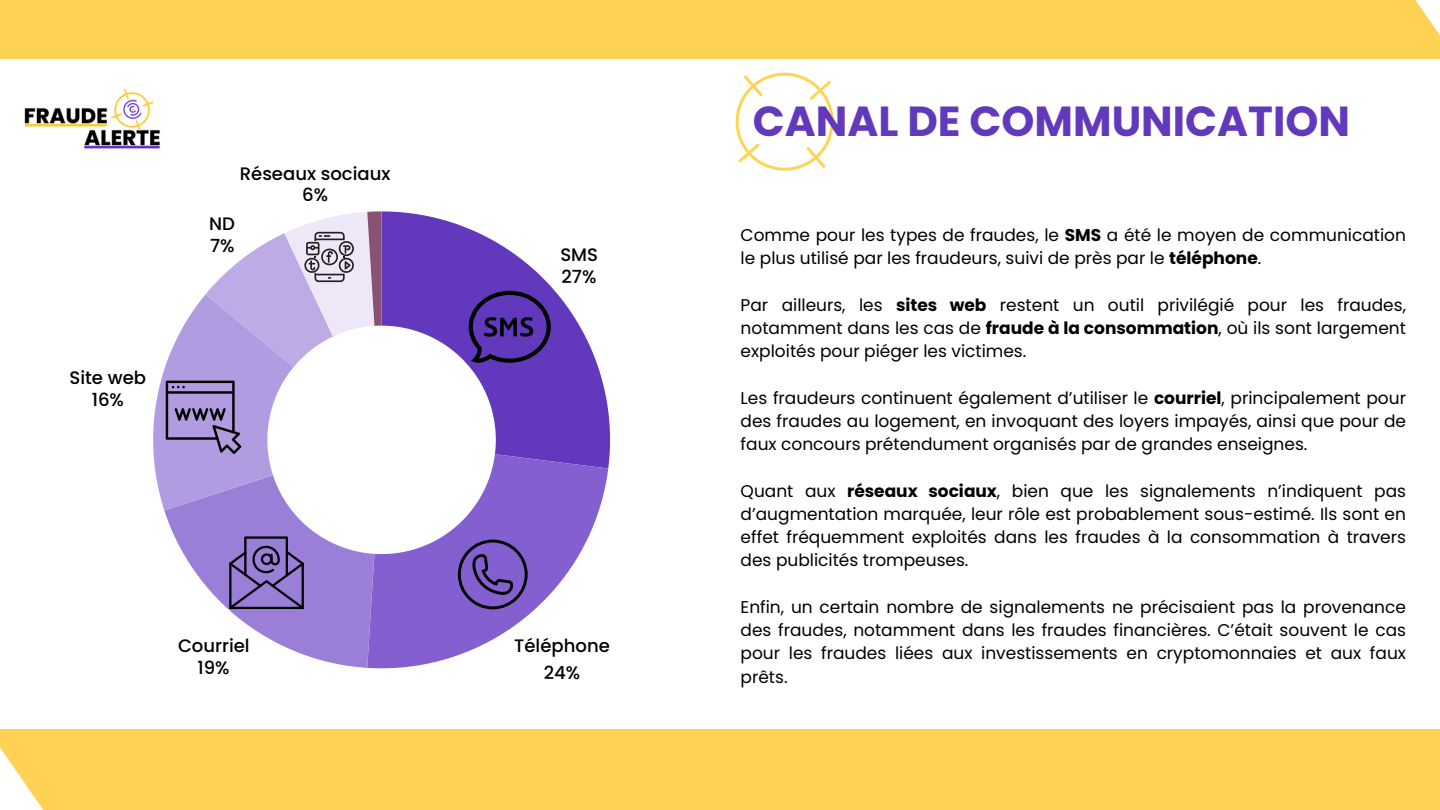
<style>
.page{position:relative;width:1440px;height:810px;background:#fff}
.page>*{position:absolute;margin:0;border:0;box-sizing:border-box;transform-origin:0 0}
.t1{font:700 42px "Poppins";color:#6238bc}
.t2{font:500 18px/21.9px "Poppins";color:#000;text-align:center}
.t3{font:17px/23.2px "Poppins";color:#000;text-align:justify}
.s1{font-weight:700}
</style>
<div class="page">
<svg style="left:735px;top:72px;width:99px;height:99px"></svg>
<svg style="left:382px;top:211px;width:228px;height:258px;fill:#6238bc"></svg>
<svg style="left:382px;top:454px;width:226px;height:214px;fill:#835fcf"></svg>
<div style="left:0;top:729px;width:1440px;height:81px;background:#ffd254"></div>
<div style="left:0;top:0;width:1440px;height:59px;background:#ffd254"></div>
<img style="left:24px;top:88px;width:136px;height:61px">
<svg style="left:469px;top:291px;width:82px;height:72px;background:#49298d"></svg>
<svg style="left:458px;top:540px;width:70px;height:69px;background:#684ba4"></svg>
<svg style="left:153px;top:211px;width:229px;height:457px"></svg>
<p class="t2" style="left:70px;top:367px;width:78px">Site web<br>16%</p>
<p class="t2" style="left:240px;top:162px;width:152px">Réseaux sociaux<br>6%</p>
<p class="t2" style="left:209px;top:213px;width:27px;text-align:left">ND<br>7%</p>
<p class="t2" style="left:178px;top:635px;width:73px">Courriel<br>19%</p>
<p class="t2" style="left:560px;top:244px;width:39px;text-align:left">SMS<br>27%</p>
<p class="t2" style="left:514px;top:633px;width:97px;line-height:26.4px">Téléphone<br>24%</p>
<p class="t1" style="left:753px;top:92px;width:599px">CANAL DE COMMUNICATION</p>
<p class="t3" style="left:741px;top:223px;width:667px">Comme pour les types de fraudes, le <span class="s1">SMS</span> a été le moyen de communication le plus utilisé par les fraudeurs, suivi de près par le <span class="s1">téléphone</span>.</p>
<h1 class="t3" style="left:741px;top:293px;width:667px">Par ailleurs, les <span class="s1">sites web</span> restent un outil privilégié pour les fraudes, notamment dans les cas de <span class="s1">fraude à la consommation</span>, où ils sont largement exploités pour piéger les victimes.</h1>
<p class="t3" style="left:741px;top:386px;width:667px">Les fraudeurs continuent également d’utiliser le <span class="s1">courriel</span>, principalement pour des fraudes au logement, en invoquant des loyers impayés, ainsi que pour de faux concours prétendument organisés par de grandes enseignes.</p>
<p class="t3" style="left:741px;top:479px;width:667px">Quant aux <span class="s1">réseaux sociaux</span>, bien que les signalements n’indiquent pas d’augmentation marquée, leur rôle est probablement sous-estimé. Ils sont en effet fréquemment exploités dans les fraudes à la consommation à travers des publicités trompeuses.</p>
<p class="t3" style="left:741px;top:595px;width:667px">Enfin, un certain nombre de signalements ne précisaient pas la provenance des fraudes, notamment dans les fraudes financières. C’était souvent le cas pour les fraudes liées aux investissements en cryptomonnaies et aux faux prêts.</p>
</div>
